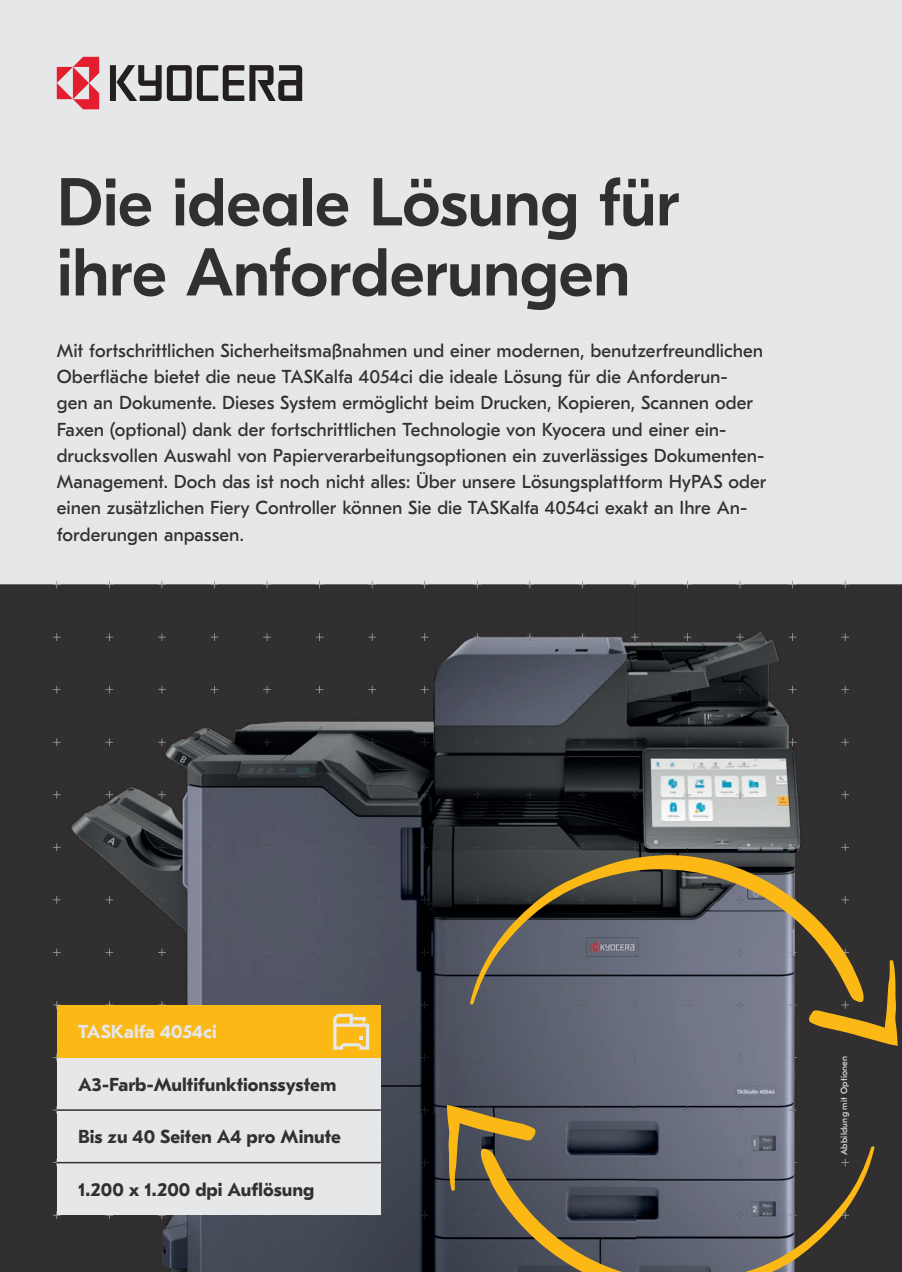
<style>
.page{position:relative;width:902px;height:1272px;background:#fff}
.page>*{position:absolute;margin:0;border:0;box-sizing:border-box;transform-origin:0 0}
.t1{font:500 67.5px/70.1px "GT Eesti Pro Display";letter-spacing:-.005em;color:#312f30}
.t2{font:18.75px/26.2px "GT Eesti Pro Text";color:#312f30}
.t3{font:700 18.75px "GT Eesti Pro Text";color:#312f30}
.t4{font:700 18.75px "GT Eesti Pro Text";color:#e6e7e9}
.t5{font:9px "GT Eesti Pro Text";letter-spacing:.025em;color:#e6e7e9}
</style>
<div class="page">
<div style="left:0;top:0;width:901px;height:1271px;background:#e6e7e9"></div>
<svg style="left:110px;top:65px;width:192px;height:36px"></svg>
<svg style="left:57px;top:57px;width:42px;height:52px"></svg>
<img style="left:0;top:584px;width:901px;height:687px">
<img style="left:53px;top:580px;width:636px;height:218px">
<img style="left:689px;top:580px;width:159px;height:428px">
<img style="left:53px;top:846px;width:637px;height:215px">
<img style="left:53px;top:1112px;width:776px;height:106px">
<svg style="left:470px;top:855px;width:393px;height:149px;background:#615e57"></svg>
<svg style="left:808px;top:960px;width:89px;height:85px;background:#745c26"></svg>
<svg style="left:481px;top:1145px;width:393px;height:126px;background:#595858"></svg>
<svg style="left:447px;top:1104px;width:88px;height:86px;background:#816e41"></svg>
<div style="left:57px;top:1162px;width:324px;height:53px;background:#e6e7e9"></div>
<div style="left:57px;top:1110px;width:324px;height:52px;background:#e6e7e9"></div>
<div style="left:57px;top:1057px;width:324px;height:53px;background:#e6e7e9"></div>
<div style="left:57px;top:1005px;width:324px;height:52px;background:#fcb814"></div>
<hr style="left:57px;top:1109px;width:324px;height:1px;background:#312f30">
<hr style="left:57px;top:1161px;width:324px;height:2px;background:#312f30">
<svg style="left:333px;top:1013px;width:36px;height:36px"></svg>
<div style="left:829px;top:1040px;width:29px;height:114px;background:#312f30"></div>
<h1 class="t1" style="left:57px;top:169px;width:624px">Die ideale Lösung für ihre Anforderungen</h1>
<p class="t2" style="left:57px;top:337px;width:711px">Mit fortschrittlichen Sicherheitsmaßnahmen und einer modernen, benutzerfreundlichen Oberfläche bietet die neue TASKalfa 4054ci die ideale Lösung für die Anforderun-<br>gen an Dokumente. Dieses System ermöglicht beim Drucken, Kopieren, Scannen oder Faxen (optional) dank der fortschrittlichen Technologie von Kyocera und einer ein&shy;drucksvollen Auswahl von Papierverarbeitungsoptionen ein zuverlässiges Dokumenten-Management. Doch das ist noch nicht alles: Über unsere Lösungsplattform HyPAS oder einen zusätzlichen Fiery Controller können Sie die TASKalfa 4054ci exakt an Ihre An&shy;forderungen anpassen.</p>
<p class="t4" style="left:78px;top:1021px;width:140px">TASKalfa 4054ci</p>
<p class="t3" style="left:78px;top:1074px;width:260px">A3-Farb-Multifunktionssystem</p>
<p class="t3" style="left:78px;top:1126px;width:264px">Bis zu 40 Seiten A4 pro Minute</p>
<p class="t3" style="left:78px;top:1179px;width:238px">1.200 x 1.200 dpi Auflösung</p>
<p class="t5" style="left:839px;top:1154px;width:101px;rotate:-90deg">Abbildung mit Optionen</p>
</div>
